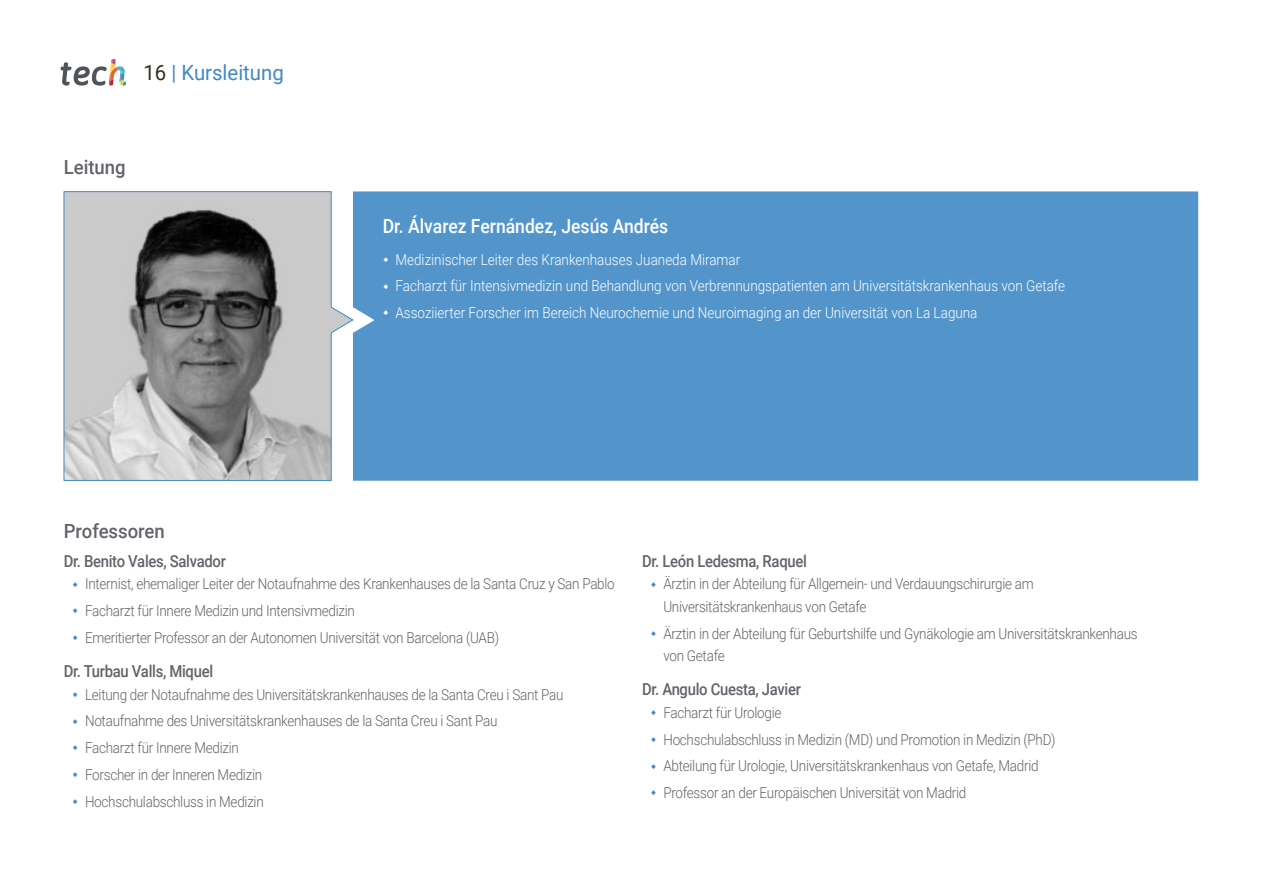
<style>
.page{position:relative;width:1263px;height:893px;background:#fff}
.page>*{position:absolute;margin:0;border:0;box-sizing:border-box;transform-origin:0 0}
.t1{font:21px "Roboto";color:#4089c5}
.t2{font:500 19.5px "Roboto";color:#fff;scale:.9 1}
.t3{font:500 19.5px "Roboto";color:#61646a;scale:.95 1}
.t4{font:500 16.5px "Roboto";letter-spacing:-.02em;color:#61646a;scale:.9 1}
.t5{font:300 15px/26.7px "Roboto";letter-spacing:-.02em;color:#61646a;scale:.9 1}
.t6{font:300 15px/26.7px "Roboto";color:#fff;scale:.9 1}
.s1{color:#312e20}
</style>
<div class="page">
<svg style="left:61px;top:59px;width:65px;height:27px"></svg>
<div style="left:353px;top:191px;width:845px;height:290px;background:#5395ca"></div>
<svg style="left:64px;top:191px;width:289px;height:290px"></svg>
<svg style="left:384px;top:257px;width:4px;height:5px"></svg>
<svg style="left:384px;top:284px;width:4px;height:5px"></svg>
<svg style="left:384px;top:310px;width:4px;height:5px"></svg>
<h1 class="t1" style="left:144px;top:57px;width:142px"><span class="s1">16</span> | Kursleitung</h1>
<h2 class="t3" style="left:64px;top:154px;width:67px">Leitung</h2>
<h2 class="t3" style="left:64px;top:517px;width:108px">Professoren</h2>
<h2 class="t2" style="left:383px;top:212px;width:319px">Dr. Álvarez Fernández, Jesús Andrés</h2>
<p class="t6" style="left:395px;top:245px;width:746px">Medizinischer Leiter des Krankenhauses Juaneda Miramar<br>Facharzt für Intensivmedizin und Behandlung von Verbrennungspatienten am Universitätskrankenhaus von Getafe<br>Assoziierter Forscher im Bereich Neurochemie und Neuroimaging an der Universität von La Laguna</p>
<p class="t4" style="left:64px;top:550px;width:182px">Dr. Benito Vales, Salvador</p>
<p class="t5" style="left:85px;top:570px;width:590px">Internist, ehemaliger Leiter der Notaufnahme des Krankenhauses de la Santa Cruz y San Pablo<br>Facharzt für Innere Medizin und Intensivmedizin<br>Emeritierter Professor an der Autonomen Universität von Barcelona (UAB)</p>
<p class="t4" style="left:64px;top:660px;width:167px">Dr. Turbau Valls, Miquel</p>
<p class="t5" style="left:85px;top:680px;width:533px">Leitung der Notaufnahme des Universitätskrankenhauses de la Santa Creu i Sant Pau Notaufnahme des Universitätskrankenhauses de la Santa Creu i Sant Pau<br>Facharzt für Innere Medizin<br>Forscher in der Inneren Medizin<br>Hochschulabschluss in Medizin</p>
<p class="t4" style="left:642px;top:550px;width:185px">Dr. León Ledesma, Raquel</p>
<p class="t5" style="left:663px;top:572px;width:413px;line-height:22.5px">Ärztin in der Abteilung für Allgemein- und Verdauungschirurgie am<br>Universitätskrankenhaus von Getafe</p>
<p class="t5" style="left:663px;top:621px;width:528px;line-height:22.5px">Ärztin in der Abteilung für Geburtshilfe und Gynäkologie am Universitätskrankenhaus von Getafe</p>
<p class="t4" style="left:642px;top:678px;width:178px">Dr. Angulo Cuesta, Javier</p>
<p class="t5" style="left:663px;top:699px;width:437px">Facharzt für Urologie<br>Hochschulabschluss in Medizin (MD) und Promotion in Medizin (PhD)<br>Abteilung für Urologie, Universitätskrankenhaus von Getafe, Madrid Professor an der Europäischen Universität von Madrid</p>
</div>
